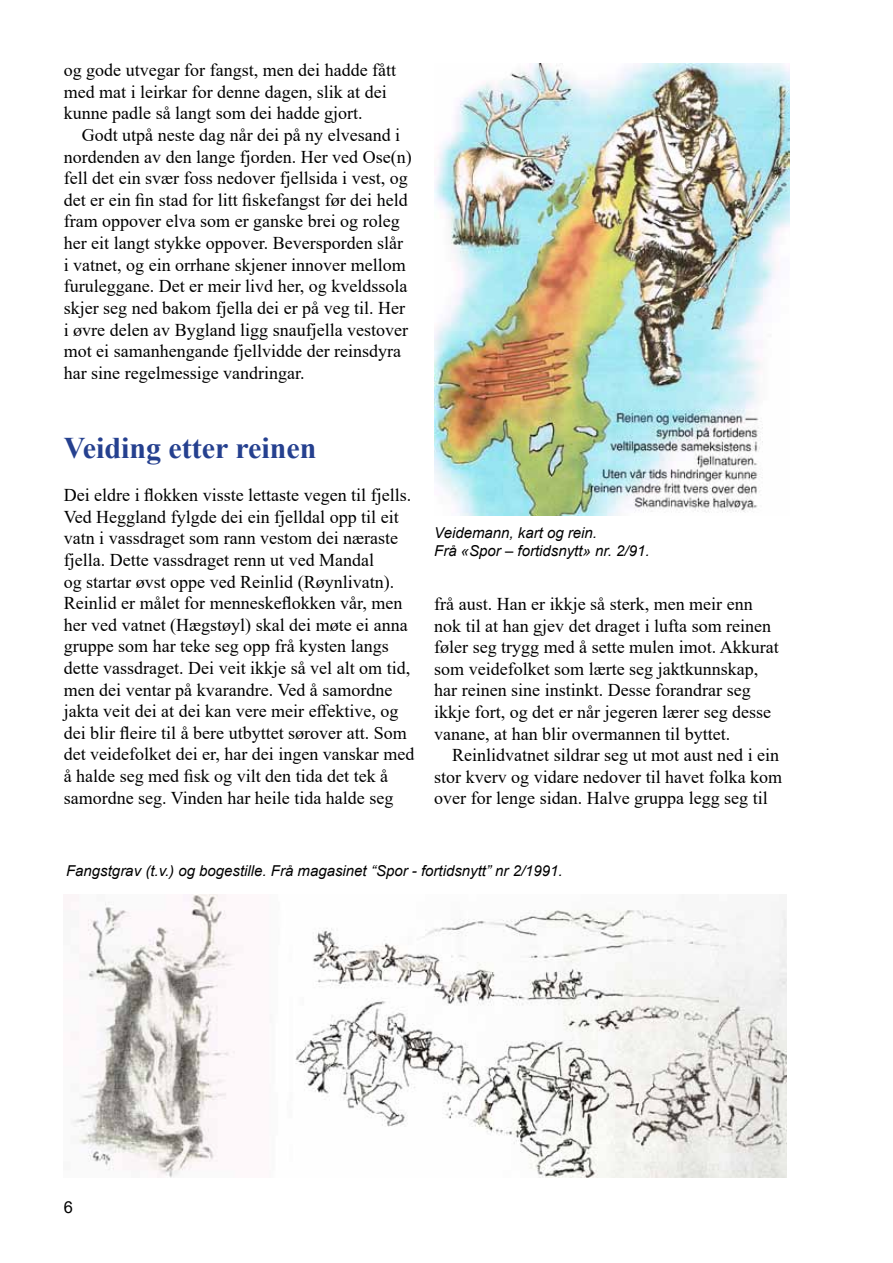
<style>
.page{position:relative;width:893px;height:1263px;background:#fff}
.page>*{position:absolute;margin:0;border:0;box-sizing:border-box;transform-origin:0 0}
.t1{font:700 30px "Times New Roman";color:#25408f}
.t2{font:18px/21.6px "Times New Roman";color:#000}
.t3{font:16.5px "Arial";color:#000}
.t4{font:italic 15px/18px "Arial";color:#000}
</style>
<div class="page">
<img style="left:434px;top:64px;width:355px;height:451px">
<img style="left:72px;top:895px;width:715px;height:283px">
<p class="t2" style="left:64px;top:59px;width:334px">og gode utvegar for fangst, men dei hadde fått med mat i leirkar for denne dagen, slik at dei kunne padle så langt som dei hadde gjort.</p>
<p class="t2" style="left:64px;top:124px;width:349px;text-indent:18px">Godt utpå neste dag når dei på ny elvesand i nordenden av den lange fjorden. Her ved Ose(n) fell det ein svær foss nedover fjellsida i vest, og det er ein fin stad for litt fiskefangst før dei held fram oppover elva som er ganske brei og roleg her eit langt stykke oppover. Beversporden slår i vatnet, og ein orrhane skjener innover mellom furuleggane. Det er meir livd her, og kveldssola skjer seg ned bakom fjella dei er på veg til. Her i øvre delen av Bygland ligg snaufjella vestover mot ei samanhengande fjellvidde der reinsdyra har sine regelmessige vandringar.</p>
<h1 class="t1" style="left:64px;top:426px;width:254px">Veiding etter reinen</h1>
<p class="t2" style="left:64px;top:484px;width:352px">Dei eldre i flokken visste lettaste vegen til fjells.<br>Ved Heggland fylgde dei ein fjelldal opp til eit vatn i vassdraget som rann vestom dei næraste fjella. Dette vassdraget renn ut ved Mandal<br>og startar øvst oppe ved Reinlid (Røynlivatn).<br>Reinlid er målet for menneskeflokken vår, men her ved vatnet (Hægstøyl) skal dei møte ei anna gruppe som har teke seg opp frå kysten langs dette vassdraget. Dei veit ikkje så vel alt om tid, men dei ventar på kvarandre. Ved å samordne jakta veit dei at dei kan vere meir effektive, og dei blir fleire til å bere utbyttet sørover att. Som det veidefolket dei er, har dei ingen vanskar med å halde seg med fisk og vilt den tida det tek å samordne seg. Vinden har heile tida halde seg</p>
<p class="t4" style="left:434px;top:524px;width:217px">Veidemann, kart og rein.<br>Frå «Spor – fortidsnytt» nr. 2/91.</p>
<p class="t2" style="left:434px;top:592px;width:346px">frå aust. Han er ikkje så sterk, men meir enn nok til at han gjev det draget i lufta som reinen føler seg trygg med å sette mulen imot. Akkurat som veidefolket som lærte seg jaktkunnskap, har reinen sine instinkt. Desse forandrar seg ikkje fort, og det er når jegeren lærer seg desse vanane, at han blir overmannen til byttet.</p>
<p class="t2" style="left:434px;top:744px;width:349px;text-indent:18px">Reinlidvatnet sildrar seg ut mot aust ned i ein stor kverv og vidare nedover til havet folka kom over for lenge sidan. Halve gruppa legg seg til</p>
<p class="t4" style="left:66px;top:862px;width:498px">Fangstgrav (t.v.) og bogestille. Frå magasinet “Spor - fortidsnytt” nr 2/1991.</p>
<p class="t3" style="left:64px;top:1196px;width:11px">6</p>
</div>
